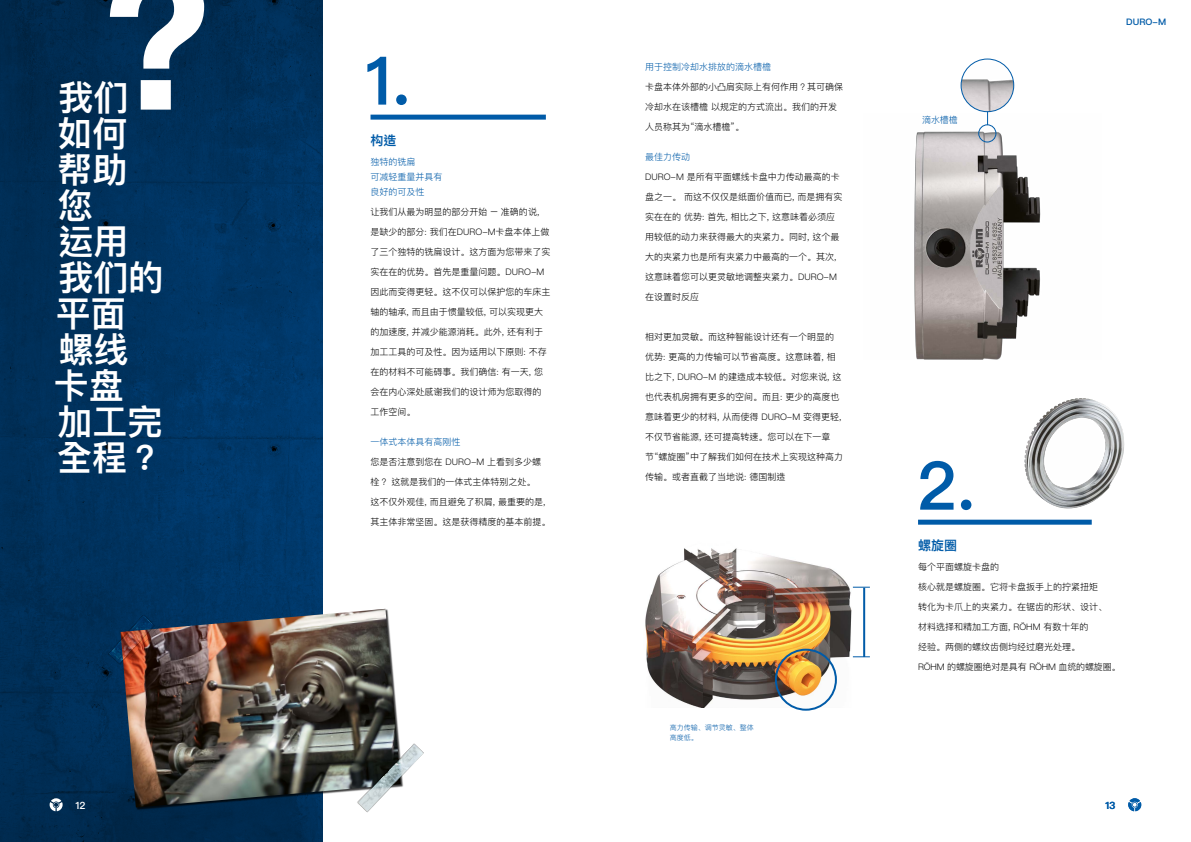
<style>
.page{position:relative;width:1191px;height:842px;background:#fff}
.page>*{position:absolute;margin:0;border:0;box-sizing:border-box;transform-origin:0 0}
.t1{font:600 67px "Ping Fang HK";color:#005ba8}
.t2{font:600 35px/36px "Ping Fang HK";color:#fff}
.t3{font:600 13px "Ping Fang HK";color:#005ba8}
.t4{font:600 10px "Ping Fang HK";color:#fff}
.t5{font:600 10px "Ping Fang HK";color:#005ba8}
.t6{font:300 9px "Ping Fang HK";color:#000}
.t7{font:300 9px/15px "Ping Fang HK";color:#005ba8}
.t8{font:300 9px "Ping Fang HK";letter-spacing:-.02em;color:#000}
.t9{font:600 9px "Ping Fang HK";color:#005ba8}
.t10{font:300 8.9px "Ping Fang HK";color:#005ba8}
.t11{font:300 7px/10px "Ping Fang HK";color:#005ba8}
</style>
<div class="page">
<svg style="left:0;top:0;width:322px;height:842px;background:#00315c"></svg>
<img style="left:120px;top:609px;width:280px;height:198px">
<div style="left:370px;top:115px;width:176px;height:5px;background:#005ba8"></div>
<div style="left:918px;top:520px;width:173px;height:5px;background:#005ba8"></div>
<svg style="left:1128px;top:798px;width:13px;height:13px"></svg>
<svg style="left:50px;top:798px;width:13px;height:13px"></svg>
<img style="left:352px;top:740px;width:72px;height:73px">
<img style="left:103px;top:612px;width:57px;height:58px">
<img style="left:914px;top:113px;width:127px;height:247px">
<div style="left:978px;top:124px;width:18px;height:18px;border:1px solid #005ba8;border-radius:50%"></div>
<img style="left:961px;top:59px;width:52px;height:53px;border-radius:26px">
<div style="left:960px;top:59px;width:54px;height:53px;border:1px solid #005ba8;border-radius:50%"></div>
<svg style="left:987px;top:112px;width:1px;height:13px"></svg>
<img style="left:1024px;top:398px;width:100px;height:111px">
<svg style="left:110px;top:0;width:94px;height:110px"></svg>
<img style="left:645px;top:548px;width:225px;height:160px">
<div style="left:775px;top:649px;width:62px;height:62px;border:2px solid #005ba8;border-radius:50%"></div>
<svg style="left:853px;top:587px;width:17px;height:1px"></svg>
<svg style="left:853px;top:656px;width:17px;height:1px"></svg>
<hr style="left:863px;top:588px;width:2px;height:69px;background:#005ba8">
<h2 class="t2" style="left:54px;top:79px;width:111px">我们如何帮助您<br>运用我们的平面螺线卡盘加工完全程？</h2>
<h1 class="t1" style="left:365px;top:39px;width:47px">1.</h1>
<h3 class="t3" style="left:370px;top:132px;width:27px">构造</h3>
<p class="t7" style="left:370px;top:154px;width:73px">独特的铣扁<br>可减轻重量并具有良好的可及性</p>
<p class="t6" style="left:370px;top:206px;width:170px">让我们从最为明显的部分开始 – 准确的说,</p>
<p class="t6" style="left:370px;top:226px;width:181px">是缺少的部分: 我们在DURO-M卡盘本体上做</p>
<p class="t6" style="left:370px;top:246px;width:181px">了三个独特的铣扁设计。这方面为您带来了实</p>
<p class="t6" style="left:370px;top:266px;width:175px">实在在的优势。首先是重量问题。DURO-M</p>
<p class="t6" style="left:370px;top:286px;width:181px">因此而变得更轻。这不仅可以保护您的车床主</p>
<p class="t6" style="left:370px;top:306px;width:174px">轴的轴承, 而且由于惯量较低, 可以实现更大</p>
<p class="t6" style="left:370px;top:326px;width:174px">的加速度, 并减少能源消耗。此外, 还有利于</p>
<p class="t6" style="left:370px;top:346px;width:178px">加工工具的可及性。因为适用以下原则: 不存</p>
<p class="t6" style="left:370px;top:366px;width:174px">在的材料不可能碍事。我们确信: 有一天, 您</p>
<p class="t6" style="left:370px;top:386px;width:172px">会在内心深处感谢我们的设计师为您取得的</p>
<p class="t6" style="left:370px;top:406px;width:46px">工作空间。</p>
<p class="t7" style="left:370px;top:434px;width:91px">一体式本体具有高刚性</p>
<p class="t6" style="left:370px;top:456px;width:172px">您是否注意到您在 DURO-M 上看到多少螺</p>
<p class="t6" style="left:370px;top:476px;width:166px">栓？ 这就是我们的一体式主体特别之处。</p>
<p class="t6" style="left:370px;top:496px;width:176px">这不仅外观佳, 而且避免了积屑, 最重要的是,</p>
<p class="t6" style="left:370px;top:516px;width:181px">其主体非常坚固。这是获得精度的基本前提。</p>
<p class="t7" style="left:645px;top:59px;width:127px">用于控制冷却水排放的滴水槽檐</p>
<p class="t6" style="left:645px;top:81px;width:199px">卡盘本体外部的小凸肩实际上有何作用？其可确保</p>
<p class="t6" style="left:645px;top:101px;width:193px">冷却水在该槽檐 以规定的方式流出。我们的开发</p>
<p class="t6" style="left:645px;top:121px;width:100px">人员称其为“滴水槽檐”。</p>
<p class="t7" style="left:645px;top:149px;width:46px">最佳力传动</p>
<p class="t6" style="left:645px;top:171px;width:196px">DURO-M 是所有平面螺线卡盘中力传动最高的卡</p>
<p class="t6" style="left:645px;top:191px;width:199px">盘之一。 而这不仅仅是纸面价值而已, 而是拥有实</p>
<p class="t6" style="left:645px;top:211px;width:191px">实在在的 优势: 首先, 相比之下, 这意味着必须应</p>
<p class="t6" style="left:645px;top:231px;width:196px">用较低的动力来获得最大的夹紧力。同时, 这个最</p>
<p class="t6" style="left:645px;top:251px;width:193px">大的夹紧力也是所有夹紧力中最高的一个。其次,</p>
<p class="t6" style="left:645px;top:271px;width:193px">这意味着您可以更灵敏地调整夹紧力。DURO-M</p>
<p class="t6" style="left:645px;top:291px;width:55px">在设置时反应</p>
<p class="t6" style="left:645px;top:331px;width:190px">相对更加灵敏。而这种智能设计还有一个明显的</p>
<p class="t6" style="left:645px;top:351px;width:192px">优势: 更高的力传输可以节省高度。这意味着, 相</p>
<p class="t6" style="left:645px;top:371px;width:198px">比之下, DURO-M 的建造成本较低。对您来说, 这</p>
<p class="t6" style="left:645px;top:391px;width:196px">也代表机房拥有更多的空间。而且: 更少的高度也</p>
<p class="t6" style="left:645px;top:411px;width:198px">意味着更少的材料, 从而使得 DURO-M 变得更轻,</p>
<p class="t6" style="left:645px;top:431px;width:187px">不仅节省能源, 还可提高转速。您可以在下一章</p>
<p class="t6" style="left:645px;top:451px;width:199px">节“螺旋圈”中了解我们如何在技术上实现这种高力</p>
<p class="t6" style="left:645px;top:471px;width:142px">传输。或者直截了当地说: 德国制造</p>
<p class="t11" style="left:670px;top:722px;width:85px">高力传输、调节灵敏、整体高度低。</p>
<p class="t10" style="left:922px;top:114px;width:37px">滴水槽檐</p>
<p class="t9" style="left:1126px;top:16px;width:41px">DURO-M</p>
<h1 class="t1" style="left:916px;top:444px;width:60px">2.</h1>
<h3 class="t3" style="left:918px;top:537px;width:40px">螺旋圈</h3>
<p class="t6" style="left:918px;top:561px;width:82px">每个平面螺旋卡盘的</p>
<p class="t6" style="left:918px;top:581px;width:181px">核心就是螺旋圈。它将卡盘扳手上的拧紧扭矩</p>
<p class="t6" style="left:918px;top:601px;width:190px">转化为卡爪上的夹紧力。在锯齿的形状、设计、</p>
<p class="t6" style="left:918px;top:621px;width:172px">材料选择和精加工方面, RÖHM 有数十年的</p>
<p class="t6" style="left:918px;top:641px;width:163px">经验。两侧的螺纹齿侧均经过磨光处理。</p>
<p class="t8" style="left:918px;top:661px;width:204px">RÖHM 的螺旋圈绝对是具有 RÖHM 血统的螺旋圈。</p>
<p class="t4" style="left:75px;top:799px;width:12px">12</p>
<p class="t5" style="left:1105px;top:799px;width:12px">13</p>
</div>
